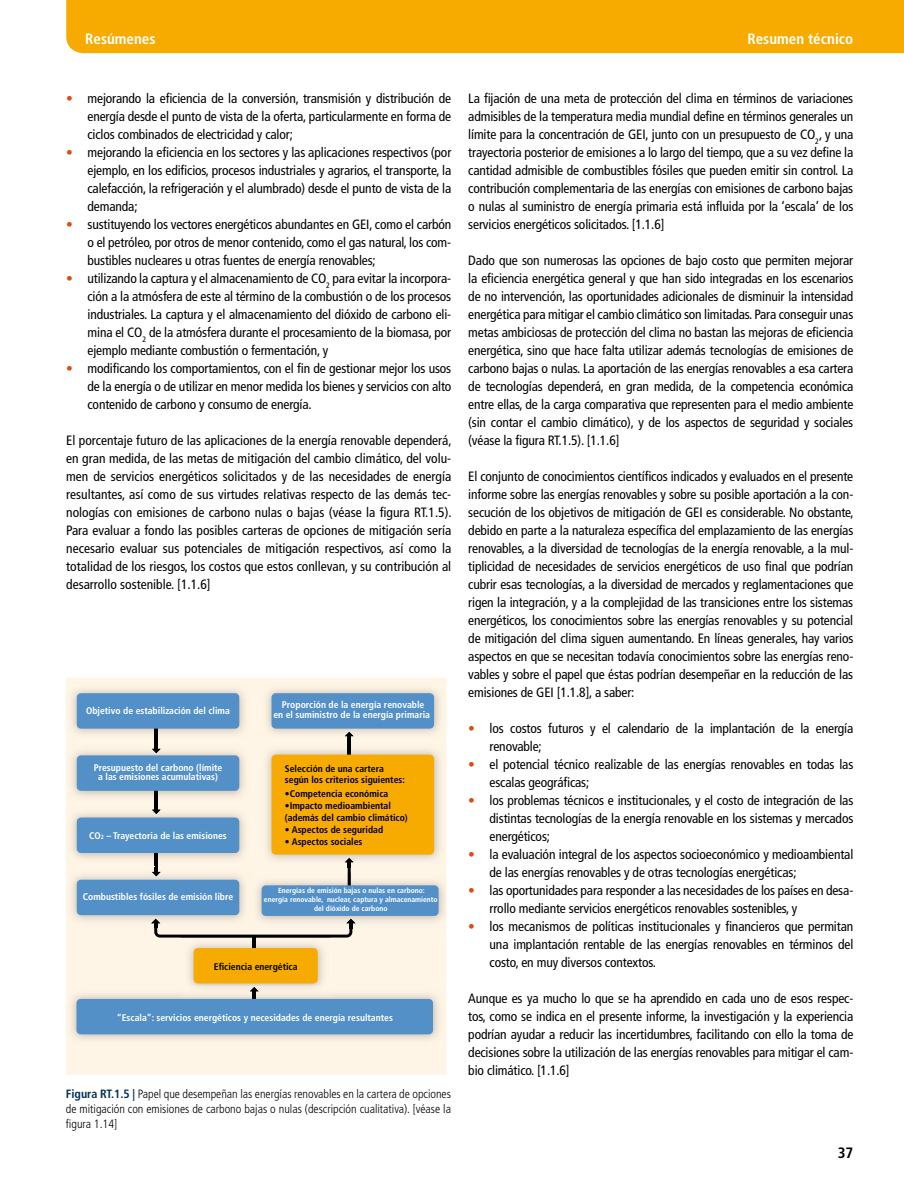
<style>
.page{position:relative;width:904px;height:1188px;background:#fff}
.page>*{position:absolute;margin:0;border:0;box-sizing:border-box;transform-origin:0 0}
.t1{font:700 condensed 15px "Frutiger LT Pro";color:#fff}
.t2{font:700 condensed 15px "Frutiger LT Pro";color:#000}
.t3{font:condensed 13.5px/18px "Frutiger LT Pro";letter-spacing:-.01em;color:#000;text-align:justify}
.t4{font:300 condensed 12px/15px "Frutiger LT Pro";color:#000;text-align:justify}
.t5{font:700 condensed 9.6px/9.6px "Frutiger LT Pro";color:#fff;text-align:center}
.t6{font:700 condensed 9.6px/10.4px "Frutiger LT Pro";color:#000}
.t7{font:700 condensed 7.35px/9.3px "Frutiger LT Pro";color:#fff;text-align:center}
.s1{color:#de4b16}
.s2{font-size:6px}
.s3{font-weight:700;color:#002f56}
</style>
<div class="page">
<div style="left:66px;top:0;width:837px;height:53px;background:#f7aa00"></div>
<div style="left:66px;top:678px;width:380px;height:397px;background:#fff5e6"></div>
<img style="left:259px;top:681px;width:188px;height:186px">
<svg style="left:344px;top:732px;width:9px;height:10px"></svg>
<div style="left:271px;top:693px;width:163px;height:36px;background:#5390c8;border-radius:4px"></div>
<img style="left:66px;top:986px;width:379px;height:61px">
<div style="left:76px;top:999px;width:357px;height:35px;background:#5390c8;border-radius:4px"></div>
<img style="left:252px;top:873px;width:195px;height:56px">
<img style="left:348px;top:873px;width:2px;height:12px">
<div style="left:261px;top:885px;width:177px;height:31px;background:#5390c8;border-radius:4px"></div>
<img style="left:66px;top:743px;width:186px;height:185px">
<svg style="left:152px;top:866px;width:9px;height:10px"></svg>
<img style="left:249px;top:873px;width:3px;height:46px">
<div style="left:77px;top:880px;width:162px;height:35px;background:#5390c8;border-radius:4px"></div>
<img style="left:155px;top:853px;width:3px;height:13px">
<svg style="left:152px;top:804px;width:9px;height:10px"></svg>
<div style="left:77px;top:818px;width:162px;height:35px;background:#5390c8;border-radius:4px"></div>
<img style="left:155px;top:791px;width:3px;height:13px">
<svg style="left:152px;top:741px;width:9px;height:12px"></svg>
<div style="left:77px;top:755px;width:162px;height:36px;background:#5390c8;border-radius:4px"></div>
<img style="left:66px;top:681px;width:186px;height:60px">
<img style="left:155px;top:729px;width:3px;height:12px">
<div style="left:77px;top:693px;width:162px;height:36px;background:#5390c8;border-radius:4px"></div>
<img style="left:181px;top:938px;width:149px;height:58px">
<img style="left:253px;top:938px;width:3px;height:10px">
<svg style="left:151px;top:919px;width:204px;height:19px;background:#ccc4b9"></svg>
<svg style="left:250px;top:987px;width:9px;height:9px"></svg>
<div style="left:194px;top:948px;width:124px;height:35px;background:#f7aa00;border-radius:4px"></div>
<img style="left:348px;top:742px;width:2px;height:13px">
<svg style="left:344px;top:858px;width:9px;height:15px"></svg>
<div style="left:271px;top:755px;width:163px;height:100px;background:#f7aa00;border-radius:4px"></div>
<p class="t1" style="left:85px;top:29px;width:72px">Resúmenes</p>
<p class="t1" style="left:747px;top:29px;width:107px">Resumen técnico</p>
<p class="t3" style="left:87px;top:89px;width:365px;text-indent:-21px"><span class="s1">•</span> mejorando la eficiencia de la conversión, transmisión y distribución de energía desde el punto de vista de la oferta, particularmente en forma de ciclos combinados de electricidad y calor;</p>
<p class="t3" style="left:87px;top:143px;width:365px;text-indent:-21px"><span class="s1">•</span> mejorando la eficiencia en los sectores y las aplicaciones respectivos (por ejemplo, en los edificios, procesos industriales y agrarios, el transporte, la calefacción, la refrigeración y el alumbrado) desde el punto de vista de la demanda;</p>
<p class="t3" style="left:87px;top:215px;width:365px;text-indent:-21px"><span class="s1">•</span> sustituyendo los vectores energéticos abundantes en GEI, como el carbón o el petróleo, por otros de menor contenido, como el gas natural, los com&shy;bustibles nucleares u otras fuentes de energía renovables;</p>
<p class="t3" style="left:87px;top:269px;width:365px;text-indent:-21px"><span class="s1">•</span> utilizando la captura y el almacenamiento de CO<sub>2</sub> para evitar la incorpora&shy;ción a la atmósfera de este al término de la combustión o de los procesos industriales. La captura y el almacenamiento del dióxido de carbono eli&shy;mina el CO<sub>2</sub> de la atmósfera durante el procesamiento de la biomasa, por ejemplo mediante combustión o fermentación, y</p>
<p class="t3" style="left:87px;top:359px;width:365px;text-indent:-21px"><span class="s1">•</span> modificando los comportamientos, con el fin de gestionar mejor los usos de la energía o de utilizar en menor medida los bienes y servicios con alto contenido de carbono y consumo de energía.</p>
<p class="t3" style="left:66px;top:431px;width:387px">El porcentaje futuro de las aplicaciones de la energía renovable dependerá, en gran medida, de las metas de mitigación del cambio climático, del volu&shy;men de servicios energéticos solicitados y de las necesidades de energía resultantes, así como de sus virtudes relativas respecto de las demás tec&shy;nologías con emisiones de carbono nulas o bajas (véase la figura RT.1.5).<br>Para evaluar a fondo las posibles carteras de opciones de mitigación sería necesario evaluar sus potenciales de mitigación respectivos, así como la totalidad de los riesgos, los costos que estos conllevan, y su contribución al desarrollo sostenible. [1.1.6]</p>
<p class="t5" style="left:86px;top:706px;width:145px">Objetivo de estabilización del clima</p>
<p class="t5" style="left:94px;top:762px;width:130px">Presupuesto del carbono (límite a las emisiones acumulativas)</p>
<p class="t5" style="left:89px;top:831px;width:139px">CO<span class="s2">2</span> – Trayectoria de las emisiones</p>
<p class="t5" style="left:273px;top:700px;width:158px">Proporción de la energía renovable<br>en el suministro de la energía primaria</p>
<p class="t6" style="left:285px;top:764px;width:121px">Selección de una cartera según los criterios siguientes:</p>
<p class="t6" style="left:285px;top:789px;width:105px">•Competencia económica</p>
<p class="t6" style="left:285px;top:800px;width:124px;line-height:11.9px">•Impacto medioambiental (además del cambio climático)</p>
<p class="t6" style="left:285px;top:825px;width:100px">• Aspectos de seguridad</p>
<p class="t6" style="left:285px;top:836px;width:79px">• Aspectos sociales</p>
<p class="t5" style="left:83px;top:892px;width:152px">Combustibles fósiles de emisión libre</p>
<p class="t7" style="left:264px;top:885px;width:175px">Energías de emisión bajas o nulas en carbono:<br>energía renovable, nuclear, captura y almacenamiento del dióxido de carbono</p>
<p class="t6" style="left:214px;top:962px;width:85px">Eficiencia energética</p>
<p class="t5" style="left:117px;top:1013px;width:277px">“Escala”: servicios energéticos y necesidades de energía resultantes</p>
<p class="t4" style="left:66px;top:1086px;width:386px"><span class="s3">Figura RT.1.5 |</span> Papel que desempeñan las energías renovables en la cartera de opciones de mitigación con emisiones de carbono bajas o nulas (descripción cualitativa). [véase la figura 1.14]</p>
<p class="t3" style="left:468px;top:89px;width:386px">La fijación de una meta de protección del clima en términos de variaciones admisibles de la temperatura media mundial define en términos generales un límite para la concentración de GEI, junto con un presupuesto de CO<sub>2</sub>, y una trayectoria posterior de emisiones a lo largo del tiempo, que a su vez define la cantidad admisible de combustibles fósiles que pueden emitir sin control. La contribución complementaria de las energías con emisiones de carbono bajas o nulas al suministro de energía primaria está influida por la ‘escala’ de los servicios energéticos solicitados. [1.1.6]</p>
<p class="t3" style="left:468px;top:251px;width:386px">Dado que son numerosas las opciones de bajo costo que permiten mejorar la eficiencia energética general y que han sido integradas en los escenarios de no intervención, las oportunidades adicionales de disminuir la intensidad energética para mitigar el cambio climático son limitadas. Para conseguir unas metas ambiciosas de protección del clima no bastan las mejoras de eficiencia energética, sino que hace falta utilizar además tecnologías de emisiones de carbono bajas o nulas. La aportación de las energías renovables a esa cartera de tecnologías dependerá, en gran medida, de la competencia económica entre ellas, de la carga comparativa que representen para el medio ambiente (sin contar el cambio climático), y de los aspectos de seguridad y sociales (véase la figura RT.1.5). [1.1.6]</p>
<p class="t3" style="left:468px;top:467px;width:387px">El conjunto de conocimientos científicos indicados y evaluados en el presente informe sobre las energías renovables y sobre su posible aportación a la con&shy;secución de los objetivos de mitigación de GEI es considerable. No obstante, debido en parte a la naturaleza específica del emplazamiento de las energías renovables, a la diversidad de tecnologías de la energía renovable, a la mul&shy;tiplicidad de necesidades de servicios energéticos de uso final que podrían cubrir esas tecnologías, a la diversidad de mercados y reglamentaciones que rigen la integración, y a la complejidad de las transiciones entre los sistemas energéticos, los conocimientos sobre las energías renovables y su potencial de mitigación del clima siguen aumentando. En líneas generales, hay varios aspectos en que se necesitan todavía conocimientos sobre las energías reno&shy;vables y sobre el papel que éstas podrían desempeñar en la reducción de las emisiones de GEI [1.1.8], a saber:</p>
<p class="t3" style="left:489px;top:719px;width:365px;text-indent:-21px"><span class="s1">•</span> los costos futuros y el calendario de la implantación de la energía renovable;</p>
<p class="t3" style="left:489px;top:755px;width:365px;text-indent:-21px"><span class="s1">•</span> el potencial técnico realizable de las energías renovables en todas las escalas geográficas;</p>
<p class="t3" style="left:489px;top:791px;width:365px;text-indent:-21px"><span class="s1">•</span> los problemas técnicos e institucionales, y el costo de integración de las distintas tecnologías de la energía renovable en los sistemas y mercados energéticos;</p>
<p class="t3" style="left:489px;top:845px;width:365px;text-indent:-21px"><span class="s1">•</span> la evaluación integral de los aspectos socioeconómico y medioambiental de las energías renovables y de otras tecnologías energéticas;</p>
<p class="t3" style="left:489px;top:881px;width:365px;text-indent:-21px"><span class="s1">•</span> las oportunidades para responder a las necesidades de los países en desa&shy;rrollo mediante servicios energéticos renovables sostenibles, y</p>
<p class="t3" style="left:489px;top:917px;width:365px;text-indent:-21px"><span class="s1">•</span> los mecanismos de políticas institucionales y financieros que permitan una implantación rentable de las energías renovables en términos del costo, en muy diversos contextos.</p>
<p class="t3" style="left:468px;top:989px;width:386px">Aunque es ya mucho lo que se ha aprendido en cada uno de esos respec&shy;tos, como se indica en el presente informe, la investigación y la experiencia podrían ayudar a reducir las incertidumbres, facilitando con ello la toma de decisiones sobre la utilización de las energías renovables para mitigar el cam&shy;bio climático. [1.1.6]</p>
<p class="t2" style="left:837px;top:1144px;width:17px">37</p>
</div>
